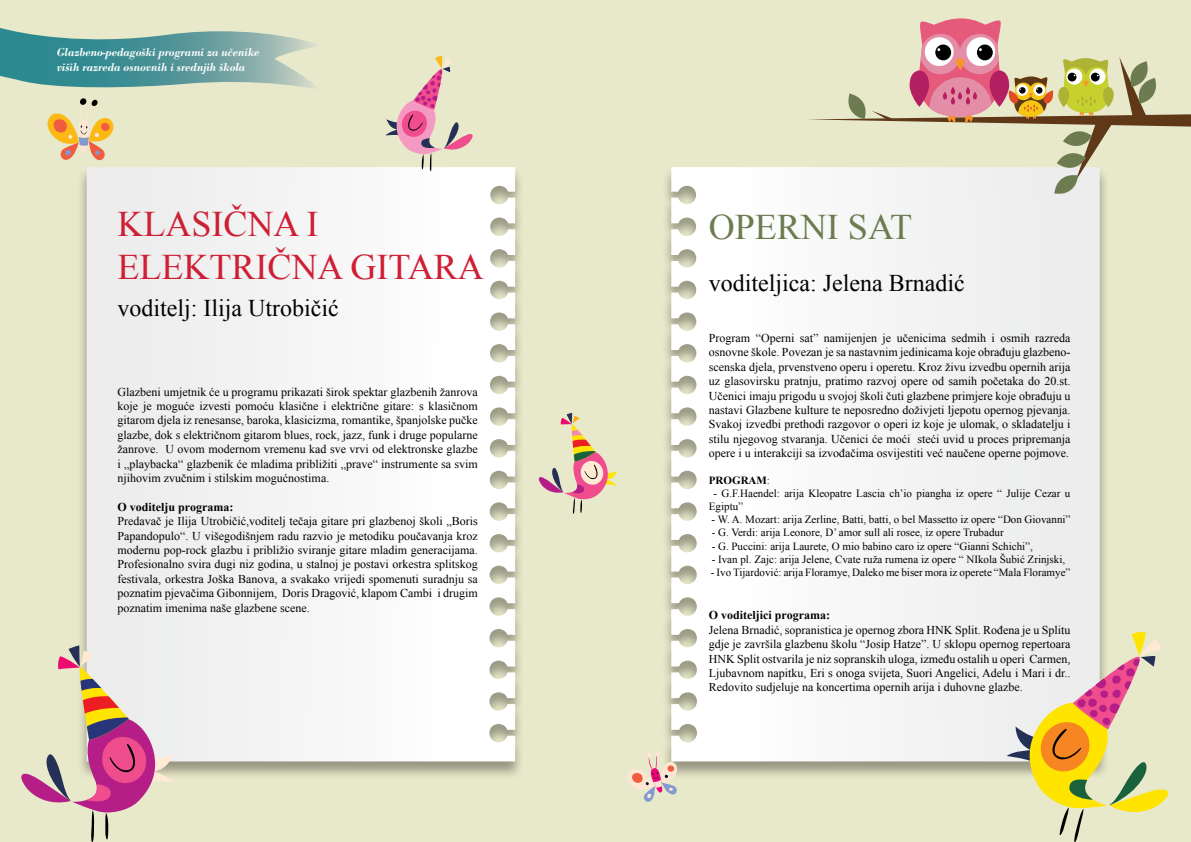
<style>
.page{position:relative;width:1191px;height:842px;background:#e8e8ca}
.page>*{position:absolute;margin:0;border:0;box-sizing:border-box;transform-origin:0 0}
.t1{font:36px/43.2px "Times New Roman";color:#cf1f35}
.t2{font:36px "Times New Roman";color:#6d7c50}
.t3{font:24px "Times New Roman";color:#000}
.t4{font:12px/14.4px "Times New Roman";color:#000;text-align:justify}
.t5{font:12px/14.4px "Bodoni Antiqua TOT Dem Bol Ita";color:#fff}
.t6{font:700 12px "Times New Roman";color:#000}
.t7{font:11px/13.2px "Times New Roman";color:#000}
.t8{font:700 11px "Times New Roman";color:#000}
.s1{font-weight:400}
</style>
<div class="page">
<div style="left:77px;top:166px;width:447px;height:613px;background:#000;opacity:.35"></div>
<svg style="left:87px;top:167px;width:428px;height:594px;background:#f3f4f4"></svg>
<svg style="left:21px;top:645px;width:153px;height:197px"></svg>
<svg style="left:385px;top:56px;width:88px;height:115px"></svg>
<svg style="left:538px;top:413px;width:79px;height:101px"></svg>
<svg style="left:47px;top:98px;width:67px;height:63px"></svg>
<div style="left:662px;top:166px;width:447px;height:613px;background:#000;opacity:.35"></div>
<svg style="left:671px;top:167px;width:25px;height:373px;background:#e3e3da"></svg>
<svg style="left:1006px;top:631px;width:162px;height:211px"></svg>
<svg style="left:627px;top:749px;width:51px;height:53px"></svg>
<svg style="left:806px;top:18px;width:385px;height:176px"></svg>
<svg style="left:0;top:28px;width:315px;height:60px"></svg>
<p class="t5" style="left:57px;top:46px;width:204px">Glazbeno-pedagoški programi za učenike viših razreda osnovnih i srednjih škola</p>
<h1 class="t1" style="left:118px;top:201px;width:368px">KLASIČNA I<br>ELEKTRIČNA GITARA</h1>
<h2 class="t3" style="left:118px;top:291px;width:223px">voditelj: Ilija Utrobičić</h2>
<p class="t4" style="left:118px;top:384px;width:362px">Glazbeni umjetnik će u programu prikazati širok spektar glazbenih žanrova koje je moguće izvesti pomoću klasične i električne gitare: s klasičnom gitarom djela iz renesanse, baroka, klasicizma, romantike, španjolske pučke glazbe, dok s električnom gitarom blues, rock, jazz, funk i druge popularne žanrove. U ovom modernom vremenu kad sve vrvi od elektronske glazbe i „playbacka“ glazbenik će mladima približiti „prave“ instrumente sa svim njihovim zvučnim i stilskim mogućnostima.</p>
<p class="t6" style="left:118px;top:498px;width:117px">O voditelju programa:</p>
<p class="t4" style="left:118px;top:514px;width:362px">Predavač je Ilija Utrobičić,voditelj tečaja gitare pri glazbenoj školi „Boris Papandopulo“. U višegodišnjem radu razvio je metodiku poučavanja kroz modernu pop-rock glazbu i približio sviranje gitare mladim generacijama.<br>Profesionalno svira dugi niz godina, u stalnoj je postavi orkestra splitskog festivala, orkestra Joška Banova, a svakako vrijedi spomenuti suradnju sa poznatim pjevačima Gibonnijem, Doris Dragović, klapom Cambi i drugim poznatim imenima naše glazbene scene.</p>
<h1 class="t2" style="left:709px;top:203px;width:205px">OPERNI SAT</h1>
<h2 class="t3" style="left:709px;top:266px;width:257px">voditeljica: Jelena Brnadić</h2>
<p class="t4" style="left:709px;top:331px;width:363px">Program “Operni sat” namijenjen je učenicima sedmih i osmih razreda osnovne škole. Povezan je sa nastavnim jedinicama koje obrađuju glazbeno&shy;scenska djela, prvenstveno operu i operetu. Kroz živu izvedbu opernih arija uz glasovirsku pratnju, pratimo razvoj opere od samih početaka do 20.st.<br>Učenici imaju prigodu u svojoj školi čuti glazbene primjere koje obrađuju u nastavi Glazbene kulture te neposredno doživjeti ljepotu opernog pjevanja.<br>Svakoj izvedbi prethodi razgovor o operi iz koje je ulomak, o skladatelju i stilu njegovog stvaranja. Učenici će moći steći uvid u proces pripremanja opere i u interakciji sa izvođačima osvijestiti već naučene operne pojmove.</p>
<p class="t8" style="left:709px;top:472px;width:63px">PROGRAM<span class="s1">:</span></p>
<p class="t7" style="left:709px;top:486px;width:363px;text-indent:4px">- G.F.Haendel: arija Kleopatre Lascia ch’io piangha iz opere “ Julije Cezar u<br>Egiptu”</p>
<p class="t7" style="left:711px;top:513px;width:360px">- W. A. Mozart: arija Zerline, Batti, batti, o bel Massetto iz opere “Don Giovanni”</p>
<p class="t7" style="left:711px;top:526px;width:293px">- G. Verdi: arija Leonore, D’ amor sull ali rosee, iz opere Trubadur</p>
<p class="t7" style="left:711px;top:539px;width:323px">- G. Puccini: arija Laurete, O mio babino caro iz opere “Gianni Schichi”,</p>
<p class="t7" style="left:711px;top:552px;width:355px">- Ivan pl. Zajc: arija Jelene, Cvate ruža rumena iz opere “ NIkola Šubić Zrinjski,</p>
<p class="t7" style="left:711px;top:566px;width:361px">- Ivo Tijardović: arija Floramye, Daleko me biser mora iz operete “Mala Floramye”</p>
<p class="t6" style="left:709px;top:607px;width:123px">O voditeljici programa:</p>
<p class="t4" style="left:709px;top:622px;width:363px">Jelena Brnadić, sopranistica je opernog zbora HNK Split. Rođena je u Splitu gdje je završila glazbenu školu “Josip Hatze”. U sklopu opernog repertoara HNK Split ostvarila je niz sopranskih uloga, između ostalih u operi Carmen, Ljubavnom napitku, Eri s onoga svijeta, Suori Angelici, Adelu i Mari i dr..<br>Redovito sudjeluje na koncertima opernih arija i duhovne glazbe.</p>
</div>
